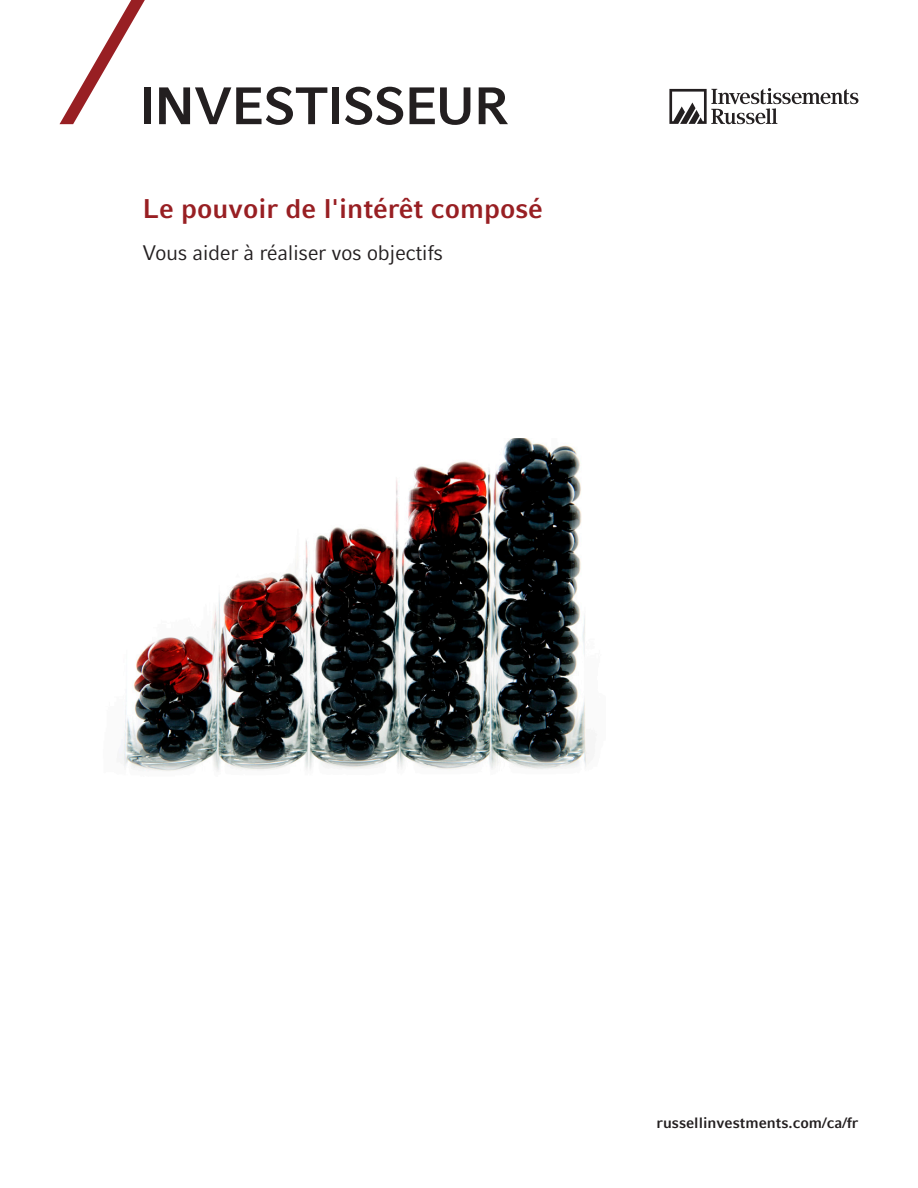
<style>
.page{position:relative;width:918px;height:1188px;background:#fff}
.page>*{position:absolute;margin:0;border:0;box-sizing:border-box;transform-origin:0 0}
.cover_h1{font:700 52.5px "Compatil Fact LT Pro";letter-spacing:-.03em;color:#231f20}
.cover_h2{font:700 27px "Compatil Fact LT Pro";color:#981f23}
.cover_body{font:21px "Compatil Fact LT Pro";letter-spacing:-.02em;color:#231f20}
.cover_url{font:700 15px "Compatil Fact LT Pro";color:#231f20}
</style>
<div class="page">
<svg style="left:60px;top:0;width:85px;height:124px"></svg>
<img style="left:122px;top:439px;width:467px;height:332px">
<svg style="left:669px;top:88px;width:189px;height:36px"></svg>
<p class="cover_h1" style="left:138px;top:75px;width:372px">INVESTISSEUR</p>
<p class="cover_h2" style="left:142px;top:193px;width:402px">Le pouvoir de l'intérêt composé</p>
<p class="cover_body" style="left:142px;top:241px;width:302px">Vous aider à réaliser vos objectifs</p>
<p class="cover_url" style="left:657px;top:1114px;width:203px">russellinvestments.com/ca/fr</p>
</div>
